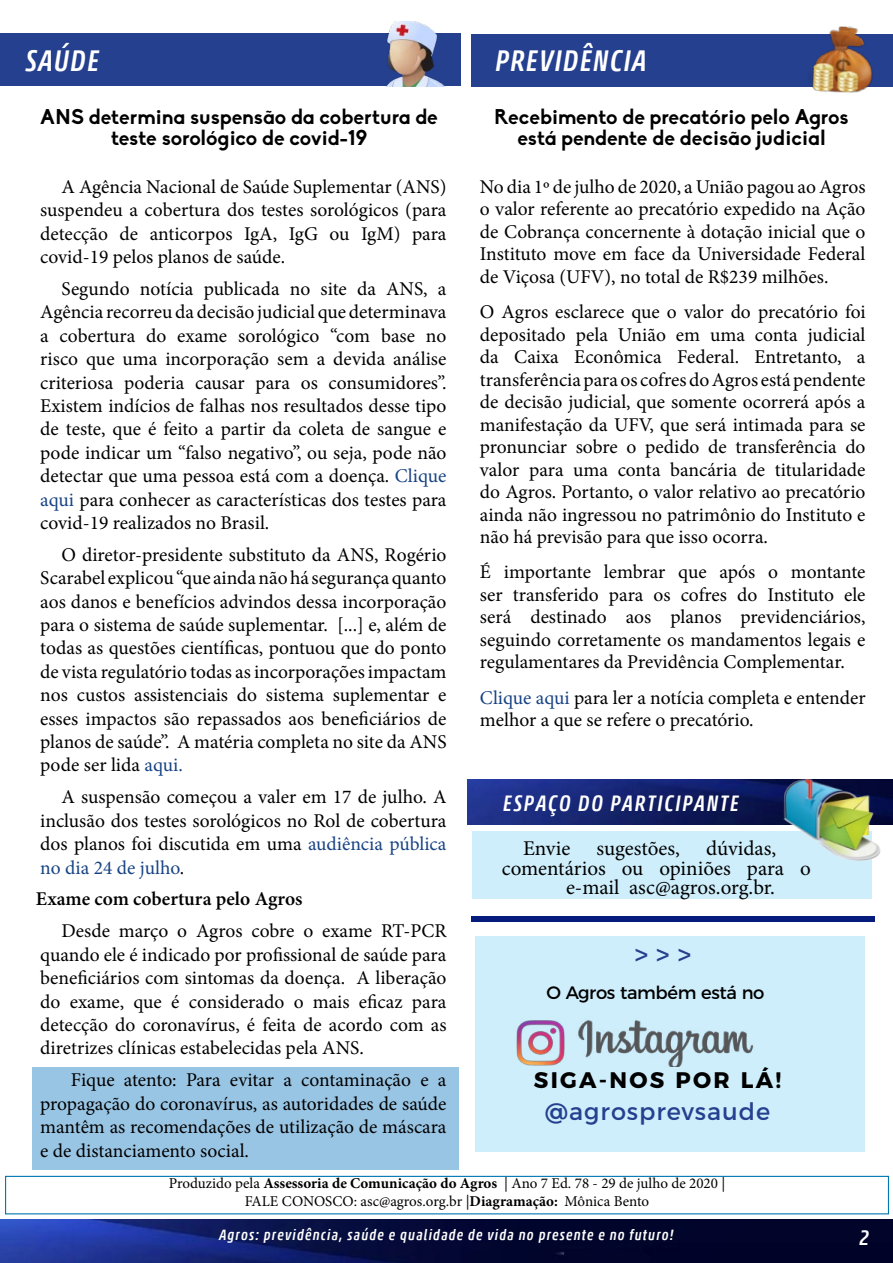
<style>
.page{position:relative;width:893px;height:1263px;background:#fff}
.page>*{position:absolute;margin:0;border:0;box-sizing:border-box;transform-origin:0 0}
.t1{font:italic 500 condensed 30px "Akko Pro";letter-spacing:.05em;color:#fff}
.t2{font:27px "Montserrat";color:#25408f}
.t3{font:24px "Montserrat";letter-spacing:.04em;color:#25408f}
.t4{font:italic 500 condensed 22.5px "Akko Pro";letter-spacing:.08em;color:#fff}
.t5{font:700 22.5px "Montserrat";letter-spacing:.1em;color:#000}
.t6{font:700 21px/21px "Biko";color:#000;text-align:center}
.t7{font:21px "Minion Pro";color:#000}
.t8{font:italic 500 condensed 21px "Akko Pro";color:#fff}
.t9{font:19.5px/23.4px "Minion Pro";color:#000;text-align:justify}
.t10{font:600 19.5px "Minion Pro";color:#000}
.t11{font:18px "Montserrat";letter-spacing:-.02em;color:#000}
.t12{font:15px/18px "Minion Pro";color:#000;text-align:center}
.t13{font:italic 500 condensed 15px "Akko Pro";letter-spacing:.08em;color:#fff}
.s1{color:#184384}
.s2{font-weight:700}
</style>
<div class="page">
<div style="left:32px;top:1066px;width:427px;height:103px;background:#99c5e4"></div>
<div style="left:475px;top:936px;width:389px;height:216px;background:#cfeefb"></div>
<img style="left:0;top:1219px;width:893px;height:44px">
<div style="left:471px;top:34px;width:422px;height:52px;background:#25408f"></div>
<img style="left:804px;top:26px;width:77px;height:67px">
<div style="left:5px;top:1176px;width:884px;height:38px;border:1px solid #0078af"></div>
<img style="left:516px;top:1020px;width:49px;height:46px">
<img style="left:578px;top:1020px;width:176px;height:46px">
<div style="left:0;top:33px;width:461px;height:53px;background:#25408f"></div>
<img style="left:387px;top:21px;width:58px;height:65px">
<div style="left:471px;top:916px;width:403px;height:5px;background:#051c7c"></div>
<div style="left:473px;top:831px;width:399px;height:68px;background:#ceeefb"></div>
<img style="left:468px;top:779px;width:425px;height:45px">
<img style="left:778px;top:779px;width:105px;height:82px">
<h1 class="t1" style="left:26px;top:43px;width:75px">SAÚDE</h1>
<h1 class="t1" style="left:495px;top:43px;width:152px">PREVIDÊNCIA</h1>
<p class="t6" style="left:40px;top:107px;width:399px">ANS determina suspensão da cobertura de teste sorológico de covid-19</p>
<p class="t6" style="left:494px;top:107px;width:356px">Recebimento de precatório pelo Agros está pendente de decisão judicial</p>
<p class="t9" style="left:40px;top:175px;width:408px;text-indent:21px">A Agência Nacional de Saúde Suplementar (ANS) suspendeu a cobertura dos testes sorológicos (para detecção de anticorpos IgA, IgG ou IgM) para covid-19 pelos planos de saúde.</p>
<p class="t9" style="left:40px;top:277px;width:408px;text-indent:21px">Segundo notícia publicada no site da ANS, a Agência recorreu da decisão judicial que determinava a cobertura do exame sorológico “com base no risco que uma incorporação sem a devida análise criteriosa poderia causar para os consumidores”.<br>Existem indícios de falhas nos resultados desse tipo de teste, que é feito a partir da coleta de sangue e pode indicar um “falso negativo”, ou seja, pode não detectar que uma pessoa está com a doença. <span class="s1">Clique aqui</span> para conhecer as características dos testes para covid-19 realizados no Brasil.</p>
<p class="t9" style="left:40px;top:543px;width:408px;text-indent:21px">O diretor-presidente substituto da ANS, Rogério Scarabel explicou “que ainda não há segurança quanto aos danos e benefícios advindos dessa incorporação para o sistema de saúde suplementar. [...] e, além de todas as questões científicas, pontuou que do ponto de vista regulatório todas as incorporações impactam nos custos assistenciais do sistema suplementar e esses impactos são repassados aos beneficiários de planos de saúde”. A matéria completa no site da ANS pode ser lida <span class="s1">aqui.</span></p>
<p class="t9" style="left:40px;top:785px;width:408px;text-indent:21px">A suspensão começou a valer em 17 de julho. A inclusão dos testes sorológicos no Rol de cobertura dos planos foi discutida em uma <span class="s1">audiência pública no dia 24 de julho</span>.</p>
<p class="t10" style="left:36px;top:886px;width:268px">Exame com cobertura pelo Agros</p>
<p class="t9" style="left:40px;top:919px;width:408px;text-indent:21px">Desde março o Agros cobre o exame RT-PCR quando ele é indicado por profissional de saúde para beneficiários com sintomas da doença. A liberação do exame, que é considerado o mais eficaz para detecção do coronavírus, é feita de acordo com as diretrizes clínicas estabelecidas pela ANS.</p>
<p class="t9" style="left:40px;top:1068px;width:408px;text-indent:30px">Fique atento: Para evitar a contaminação e a propagação do coronavírus, as autoridades de saúde mantêm as recomendações de utilização de máscara e de distanciamento social.</p>
<p class="t9" style="left:480px;top:175px;width:387px;line-height:22.5px">No dia 1º de julho de 2020, a União pagou ao Agros o valor referente ao precatório expedido na Ação de Cobrança concernente à dotação inicial que o Instituto move em face da Universidade Federal de Viçosa (UFV), no total de R$239 milhões.</p>
<p class="t9" style="left:480px;top:301px;width:387px;line-height:22.5px">O Agros esclarece que o valor do precatório foi depositado pela União em uma conta judicial da Caixa Econômica Federal. Entretanto, a transferência para os cofres do Agros está pendente de decisão judicial, que somente ocorrerá após a manifestação da UFV, que será intimada para se pronunciar sobre o pedido de transferência do valor para uma conta bancária de titularidade do Agros. Portanto, o valor relativo ao precatório ainda não ingressou no patrimônio do Instituto e não há previsão para que isso ocorra.</p>
<p class="t9" style="left:480px;top:561px;width:387px;line-height:22.5px">É importante lembrar que após o montante ser transferido para os cofres do Instituto ele será destinado aos planos previdenciários, seguindo corretamente os mandamentos legais e regulamentares da Previdência Complementar.</p>
<p class="t9" style="left:480px;top:686px;width:387px;line-height:22.5px"><span class="s1">Clique aqui</span> para ler a notícia completa e entender melhor a que se refere o precatório.</p>
<p class="t4" style="left:503px;top:789px;width:237px">ESPAÇO DO PARTICIPANTE</p>
<p class="t7" style="left:523px;top:834px;width:255px">Envie sugestões, dúvidas,</p>
<p class="t7" style="left:502px;top:854px;width:310px">comentários ou opiniões para o</p>
<p class="t7" style="left:566px;top:873px;width:211px">e-mail asc@agros.org.br.</p>
<h2 class="t2" style="left:635px;top:933px;width:58px">&gt; &gt; &gt;</h2>
<p class="t11" style="left:546px;top:978px;width:220px">O Agros também está no</p>
<p class="t5" style="left:534px;top:1062px;width:249px">SIGA-NOS POR LÁ!</p>
<p class="t3" style="left:545px;top:1092px;width:227px">@agrosprevsaude</p>
<p class="t12" style="left:169px;top:1174px;width:558px">Produzido pela <span class="s2">Assessoria de Comunicação do Agros</span> | Ano 7 Ed. 78 - 29 de julho de 2020 |<br>FALE CONOSCO: asc@agros.org.br |<span class="s2">Diagramação:</span> Mônica Bento</p>
<p class="t13" style="left:219px;top:1225px;width:456px">Agros: previdência, saúde e qualidade de vida no presente e no futuro!</p>
<p class="t8" style="left:859px;top:1224px;width:11px">2</p>
</div>
